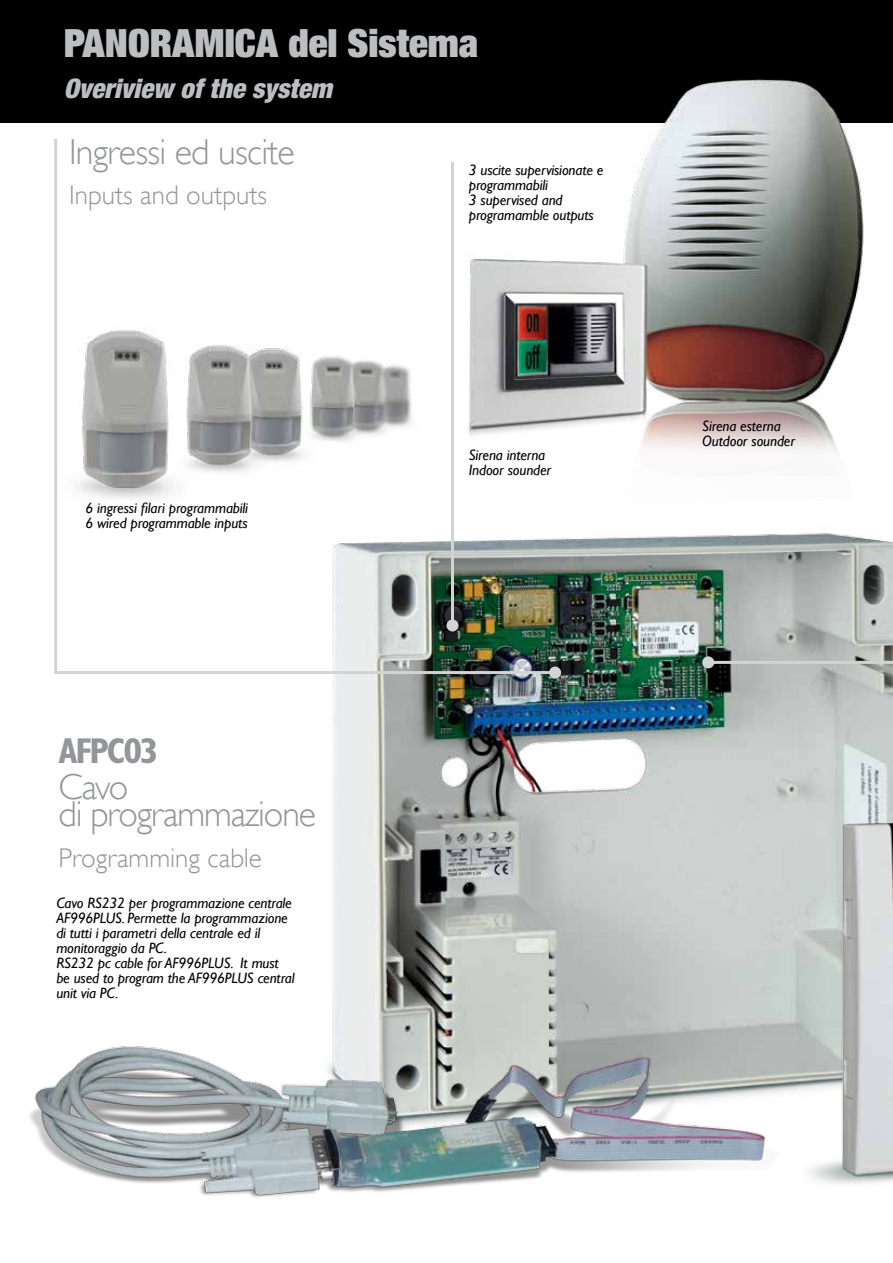
<style>
.page{position:relative;width:893px;height:1263px;background:#fff}
.page>*{position:absolute;margin:0;border:0;box-sizing:border-box;transform-origin:0 0}
.t1{font:900 condensed 39px "Helvetica Neue LT Std";color:#bcbec0}
.t2{font:300 36px/27px "Gill Sans";letter-spacing:-.03em;color:#939598}
.t3{font:700 condensed 36px "Gill Sans";letter-spacing:-.06em;color:#939598}
.t4{font:300 27px "Gill Sans";color:#939598}
.t5{font:italic 900 condensed 27px "Helvetica Neue LT Std";color:#bcbec0}
.t6{font:italic 15px/15px "Gill Sans";letter-spacing:-.01em;color:#000}
</style>
<div class="page">
<div style="left:0;top:0;width:893px;height:123px;background:#000"></div>
<img style="left:558px;top:83px;width:147px;height:367px">
<img style="left:332px;top:535px;width:561px;height:557px">
<img style="left:795px;top:780px;width:98px;height:404px">
<svg style="left:705px;top:79px;width:188px;height:586px"></svg>
<div style="left:702px;top:656px;width:12px;height:12px;background:#d1d3d4;border-radius:50%"></div>
<svg style="left:54px;top:139px;width:504px;height:536px"></svg>
<div style="left:549px;top:666px;width:12px;height:12px;background:#d1d3d4;border-radius:50%"></div>
<img style="left:54px;top:327px;width:404px;height:189px">
<img style="left:30px;top:1028px;width:759px;height:170px">
<hr style="left:451px;top:162px;width:3px;height:463px;background:#d1d3d4">
<div style="left:446px;top:619px;width:12px;height:12px;background:#d1d3d4;border-radius:50%"></div>
<h1 class="t1" style="left:64px;top:18px;width:416px">PANORAMICA del Sistema</h1>
<h3 class="t5" style="left:64px;top:71px;width:270px">Overiview of the system</h3>
<h2 class="t2" style="left:69px;top:138px;width:227px">Ingressi ed uscite</h2>
<h3 class="t4" style="left:69px;top:180px;width:199px">Inputs and outputs</h3>
<p class="t6" style="left:85px;top:500px;width:164px">6 ingressi filari programmabili<br>6 wired programmable inputs</p>
<h2 class="t3" style="left:58px;top:729px;width:102px">AFPC03</h2>
<h2 class="t2" style="left:58px;top:773px;width:259px">Cavo<br>di programmazione</h2>
<h3 class="t4" style="left:58px;top:842px;width:205px">Programming cable</h3>
<p class="t6" style="left:56px;top:895px;width:240px">Cavo RS232 per programmazione centrale<br>AF996PLUS. Permette la programmazione di tutti i parametri della centrale ed il monitoraggio da PC.<br>RS232 pc cable for AF996PLUS. It must be used to program the AF996PLUS central unit via PC.</p>
<p class="t6" style="left:469px;top:162px;width:136px">3 uscite supervisionate e programmabili<br>3 supervised and programamble outputs</p>
<p class="t6" style="left:469px;top:447px;width:84px">Sirena interna<br>Indoor sounder</p>
<p class="t6" style="left:702px;top:418px;width:94px">Sirena esterna<br>Outdoor sounder</p>
</div>
